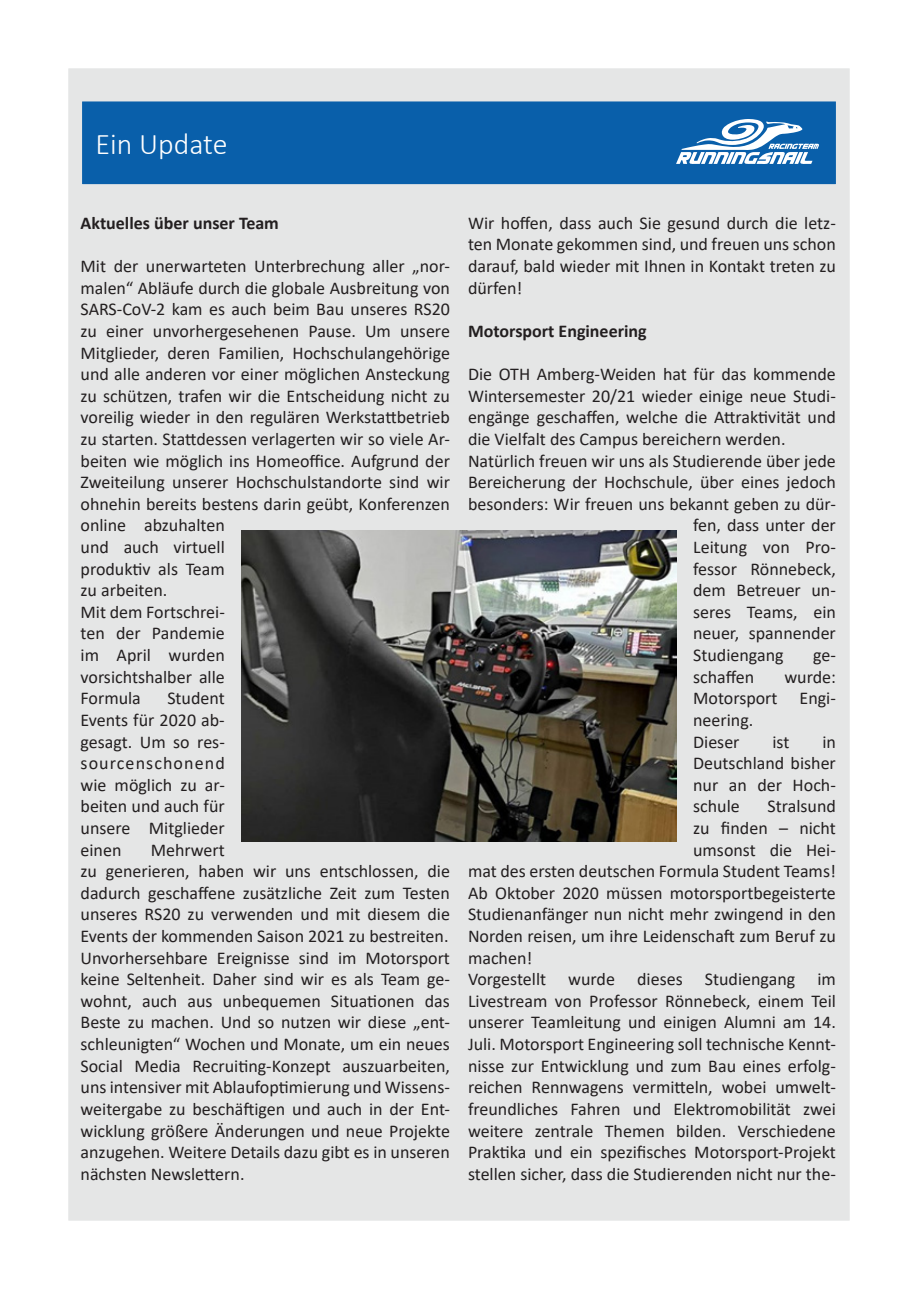
<style>
.page{position:relative;width:918px;height:1289px;background:#fff}
.page>*{position:absolute;margin:0;border:0;box-sizing:border-box;transform-origin:0 0}
.t1{font:300 30px "Calibri";color:#fff}
.t2{font:18px/21.6px "Calibri";color:#231f20}
.t3{font:700 18px "Calibri";color:#231f20}
</style>
<div class="page">
<div style="left:67px;top:67px;width:784px;height:1155px;background:#e5e6e6;border:2px solid #fff"></div>
<div style="left:81px;top:100px;width:756px;height:86px;background:#095faa;border:2px solid #e5e6e6"></div>
<svg style="left:676px;top:119px;width:143px;height:45px"></svg>
<img style="left:242px;top:530px;width:434px;height:311px">
<h1 class="t1" style="left:95px;top:125px;width:134px">Ein Update</h1>
<p class="t3" style="left:81px;top:210px;width:200px">Aktuelles über unser Team</p>
<p class="t2" style="left:81px;top:255px;width:371px">Mit der unerwarteten Unterbrechung aller „nor&shy;malen“ Abläufe durch die globale Ausbreitung von SARS-CoV-2 kam es auch beim Bau unseres RS20 zu einer unvorhergesehenen Pause. Um unsere Mitglieder, deren Familien, Hochschulangehörige und alle anderen vor einer möglichen Ansteckung zu schützen, trafen wir die Entscheidung nicht zu voreilig wieder in den regulären Werkstattbetrieb zu starten. Stattdessen verlagerten wir so viele Ar&shy;beiten wie möglich ins Homeoffice. Aufgrund der Zweiteilung unserer Hochschulstandorte sind wir ohnehin bereits bestens darin geübt, Konferenzen online abzuhalten<br>und auch virtuell<br>produktiv als Team<br>zu arbeiten.<br>Mit dem Fortschrei-<br>ten der Pandemie<br>im April wurden<br>vorsichtshalber alle<br>Formula</p>
<p class="t2" style="left:81px;top:687px;width:146px;text-align:justify;text-indent:87px">Student Events für 2020 ab&shy;gesagt. Um so res&shy;sourcenschonend wie möglich zu ar&shy;beiten und auch für unsere Mitglieder einen</p>
<p class="t2" style="left:81px;top:838px;width:371px;text-indent:70px">Mehrwert<br>zu generieren, haben wir uns entschlossen, die dadurch geschaffene zusätzliche Zeit zum Testen unseres RS20 zu verwenden und mit diesem die Events der kommenden Saison 2021 zu bestreiten.<br>Unvorhersehbare Ereignisse sind im Motorsport keine Seltenheit. Daher sind wir es als Team ge&shy;wohnt, auch aus unbequemen Situationen das Beste zu machen. Und so nutzen wir diese „ent&shy;schleunigten“ Wochen und Monate, um ein neues Social Media Recruiting-Konzept auszuarbeiten, uns intensiver mit Ablaufoptimierung und Wissens&shy;weitergabe zu beschäftigen und auch in der Ent&shy;wicklung größere Änderungen und neue Projekte anzugehen. Weitere Details dazu gibt es in unseren nächsten Newslettern.</p>
<p class="t2" style="left:468px;top:212px;width:369px;text-align:justify">Wir hoffen, dass auch Sie gesund durch die letz&shy;ten Monate gekommen sind, und freuen uns schon darauf, bald wieder mit Ihnen in Kontakt treten zu dürfen!</p>
<p class="t3" style="left:468px;top:318px;width:180px">Motorsport Engineering</p>
<p class="t2" style="left:468px;top:363px;width:369px">Die OTH Amberg-Weiden hat für das kommende</p>
<p class="t2" style="left:468px;top:384px;width:369px">Wintersemester 20/21 wieder einige neue Studi-</p>
<p class="t2" style="left:468px;top:406px;width:369px">engänge geschaffen, welche die Attraktivität und</p>
<p class="t2" style="left:468px;top:428px;width:319px">die Vielfalt des Campus bereichern werden.</p>
<p class="t2" style="left:468px;top:449px;width:369px">Natürlich freuen wir uns als Studierende über jede</p>
<p class="t2" style="left:468px;top:471px;width:369px">Bereicherung der Hochschule, über eines jedoch</p>
<p class="t2" style="left:468px;top:492px;width:369px">besonders: Wir freuen uns bekannt geben zu dür-</p>
<p class="t2" style="left:693px;top:514px;width:144px">fen, dass unter der</p>
<p class="t2" style="left:693px;top:536px;width:144px">Leitung von Pro-</p>
<p class="t2" style="left:693px;top:557px;width:144px">fessor Rönnebeck,</p>
<p class="t2" style="left:693px;top:579px;width:144px">dem Betreuer un-</p>
<p class="t2" style="left:693px;top:600px;width:144px">seres Teams, ein</p>
<p class="t2" style="left:693px;top:622px;width:144px">neuer, spannender</p>
<p class="t2" style="left:693px;top:644px;width:92px">Studiengang</p>
<p class="t2" style="left:813px;top:644px;width:24px">ge-</p>
<p class="t2" style="left:693px;top:665px;width:63px">schaffen</p>
<p class="t2" style="left:693px;top:665px;width:144px;text-indent:91px">wurde:<br>Motorsport Engi&shy;neering.<br>Dieser</p>
<p class="t2" style="left:693px;top:730px;width:144px;text-align:justify;text-indent:129px">in Deutschland bisher nur an der Hoch&shy;schule</p>
<p class="t2" style="left:772px;top:730px;width:18px">ist</p>
<p class="t2" style="left:768px;top:795px;width:70px">Stralsund</p>
<p class="t2" style="left:693px;top:816px;width:144px">zu finden – nicht</p>
<p class="t2" style="left:693px;top:838px;width:144px">umsonst die Hei-</p>
<p class="t2" style="left:468px;top:860px;width:369px">mat des ersten deutschen Formula Student Teams!</p>
<p class="t2" style="left:468px;top:881px;width:369px">Ab Oktober 2020 müssen motorsportbegeisterte</p>
<p class="t2" style="left:468px;top:903px;width:369px">Studienanfänger nun nicht mehr zwingend in den</p>
<p class="t2" style="left:468px;top:924px;width:369px">Norden reisen, um ihre Leidenschaft zum Beruf zu</p>
<p class="t2" style="left:468px;top:946px;width:66px">machen!</p>
<p class="t2" style="left:468px;top:968px;width:369px">Vorgestellt wurde dieses Studiengang im</p>
<p class="t2" style="left:468px;top:989px;width:369px">Livestream von Professor Rönnebeck, einem Teil</p>
<p class="t2" style="left:468px;top:1011px;width:369px">unserer Teamleitung und einigen Alumni am 14.</p>
<p class="t2" style="left:468px;top:1032px;width:369px">Juli. Motorsport Engineering soll technische Kennt-</p>
<p class="t2" style="left:468px;top:1054px;width:369px">nisse zur Entwicklung und zum Bau eines erfolg-</p>
<p class="t2" style="left:468px;top:1076px;width:369px">reichen Rennwagens vermitteln, wobei umwelt-</p>
<p class="t2" style="left:468px;top:1097px;width:369px">freundliches Fahren und Elektromobilität zwei</p>
<p class="t2" style="left:468px;top:1119px;width:369px">weitere zentrale Themen bilden. Verschiedene</p>
<p class="t2" style="left:468px;top:1140px;width:369px">Praktika und ein spezifisches Motorsport-Projekt</p>
<p class="t2" style="left:468px;top:1162px;width:369px">stellen sicher, dass die Studierenden nicht nur the-</p>
</div>
